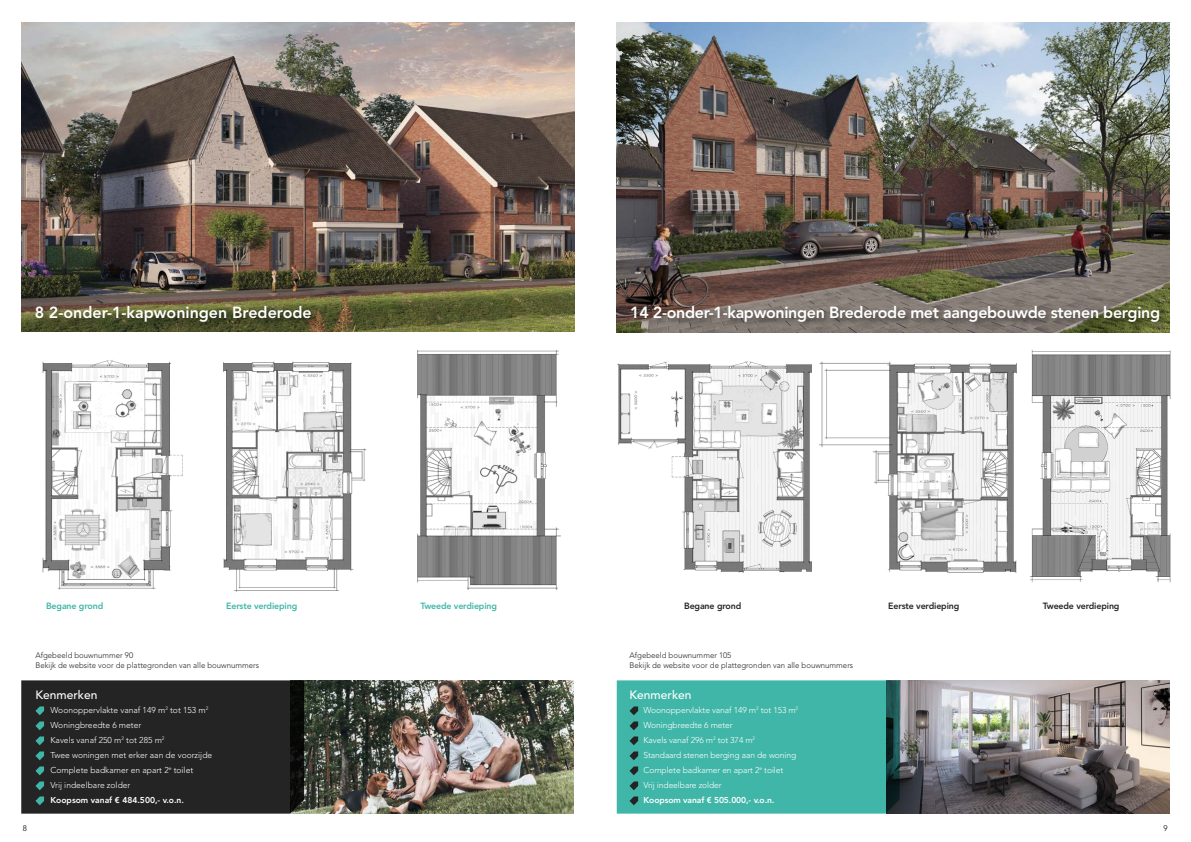
<style>
.page{position:relative;width:1191px;height:842px;background:#fff}
.page>*{position:absolute;margin:0;border:0;box-sizing:border-box;transform-origin:0 0}
.t1{font:800 16px "Avenir LT Std";letter-spacing:-.02em;color:#fff}
.t2{font:800 16px "Avenir LT Std";color:#fff}
.t3{font:500 12px "Avenir LT Std";color:#fff}
.t4{font:800 9px "Avenir LT Std";letter-spacing:-.015em;color:#252424}
.t5{font:800 9px "Avenir LT Std";letter-spacing:-.015em;color:#40b6a8}
.t6{font:300 8.5px/15px "Avenir LT Std";letter-spacing:-.01em;color:#fff}
.t7{font:800 8.5px "Avenir LT Std";letter-spacing:-.005em;color:#fff}
.t8{font:300 8px/10px "Avenir LT Std";color:#252424}
.t9{font:300 8px "Avenir LT Std";color:#000}
</style>
<div class="page">
<img style="left:899px;top:680px;width:270px;height:134px">
<img style="left:22px;top:23px;width:552px;height:309px">
<img style="left:617px;top:23px;width:552px;height:309px">
<img style="left:304px;top:680px;width:270px;height:134px">
<svg style="left:21px;top:680px;width:283px;height:134px;background:#252525"></svg>
<div style="left:33px;top:303px;width:287px;height:28px;background:#000;opacity:.5"></div>
<svg style="left:617px;top:680px;width:282px;height:134px;background:#3fafa2"></svg>
<div style="left:628px;top:303px;width:539px;height:28px;background:#000;opacity:.5"></div>
<img style="left:617px;top:361px;width:195px;height:212px">
<img style="left:819px;top:361px;width:197px;height:212px">
<img style="left:1030px;top:350px;width:141px;height:233px">
<img style="left:42px;top:360px;width:141px;height:230px">
<img style="left:223px;top:361px;width:144px;height:231px">
<img style="left:417px;top:350px;width:144px;height:240px">
<h1 class="t2" style="left:35px;top:303px;width:279px">8 2-onder-1-kapwoningen Brederode</h1>
<h1 class="t1" style="left:630px;top:303px;width:531px">14 2-onder-1-kapwoningen Brederode met aangebouwde stenen berging</h1>
<p class="t5" style="left:46px;top:600px;width:59px">Begane grond</p>
<p class="t5" style="left:226px;top:601px;width:73px">Eerste verdieping</p>
<p class="t5" style="left:420px;top:600px;width:78px">Tweede verdieping</p>
<p class="t4" style="left:684px;top:600px;width:59px">Begane grond</p>
<p class="t4" style="left:888px;top:600px;width:73px">Eerste verdieping</p>
<p class="t4" style="left:1042px;top:600px;width:78px">Tweede verdieping</p>
<p class="t8" style="left:35px;top:650px;width:225px">Afgebeeld bouwnummer 90<br>Bekijk de website voor de plattegronden van alle bouwnummers</p>
<p class="t8" style="left:629px;top:650px;width:225px">Afgebeeld bouwnummer 105<br>Bekijk de website voor de plattegronden van alle bouwnummers</p>
<h2 class="t3" style="left:35px;top:688px;width:64px">Kenmerken</h2>
<p class="t6" style="left:50px;top:703px;width:163px">Woonoppervlakte vanaf 149 m<sup>2</sup> tot 153 m<sup>2<br></sup>Woningbreedte 6 meter<br>Kavels vanaf 250 m<sup>2</sup> tot 285 m<sup>2<br></sup>Twee woningen met erker aan de voorzijde<br>Complete badkamer en apart 2<sup>e</sup> toilet<br>Vrij indeelbare zolder</p>
<p class="t7" style="left:50px;top:795px;width:135px">Koopsom vanaf € 484.500,- v.o.n.</p>
<h2 class="t3" style="left:629px;top:688px;width:64px">Kenmerken</h2>
<p class="t6" style="left:643px;top:703px;width:156px">Woonoppervlakte vanaf 149 m<sup>2</sup> tot 153 m<sup>2<br></sup>Woningbreedte 6 meter<br>Kavels vanaf 296 m<sup>2</sup> tot 374 m<sup>2<br></sup>Standaard stenen berging aan de woning<br>Complete badkamer en apart 2<sup>e</sup> toilet<br>Vrij indeelbare zolder</p>
<p class="t7" style="left:643px;top:795px;width:132px">Koopsom vanaf € 505.000,- v.o.n.</p>
<p class="t9" style="left:23px;top:823px;width:6px">8</p>
<p class="t9" style="left:1163px;top:823px;width:6px">9</p>
</div>
